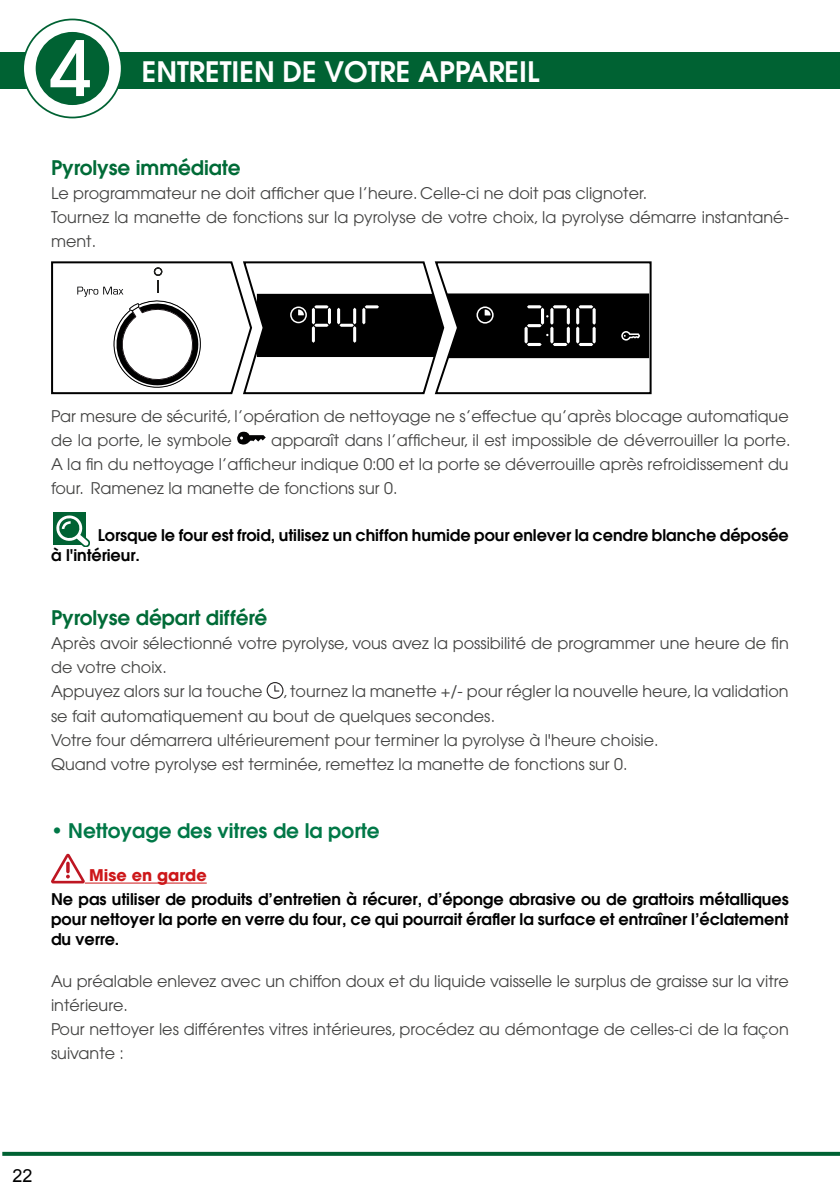
<style>
.page{position:relative;width:840px;height:1191px;background:#fff}
.page>*{position:absolute;margin:0;border:0;box-sizing:border-box;transform-origin:0 0}
.t1{font:500 75.6px "Avant Garde";color:#fff}
.t2{font:600 28px "Avant Garde";color:#fff}
.t3{font:600 20px "Avant Garde";letter-spacing:-.005em;color:#006b37}
.t4{font:600 20px "Avant Garde";color:#007847}
.t5{font:18px "Arial";color:#000}
.t6{font:16px/24px "Avant Garde";color:#424241}
.t7{font:600 16px/20px "Avant Garde";letter-spacing:-.005em;color:#000;text-align:justify}
.t8{font:700 16px "Avant Garde";color:#cd1719}
</style>
<div class="page">
<svg style="left:2px;top:1151px;width:837px;height:4px;background:#36835e"></svg>
<div style="left:0;top:52px;width:839px;height:37px;background:#006233"></div>
<div style="left:23px;top:19px;width:99px;height:98px;background:#fff;border-radius:50%"></div>
<div style="left:22px;top:19px;width:100px;height:99px;border:2px solid #006233;border-radius:50%"></div>
<div style="left:36px;top:32px;width:73px;height:73px;background:#006233;border-radius:50%"></div>
<hr style="left:839px;top:52px;width:1px;height:37px;background:#006233">
<svg style="left:51px;top:261px;width:601px;height:134px"></svg>
<svg style="left:266px;top:682px;width:17px;height:17px"></svg>
<hr style="left:85px;top:882px;width:122px;height:1px;background:#cd1719">
<svg style="left:51px;top:853px;width:34px;height:30px"></svg>
<svg style="left:66px;top:861px;width:4px;height:12px"></svg>
<svg style="left:237px;top:432px;width:28px;height:12px"></svg>
<div style="left:53px;top:512px;width:33px;height:32px;background:#006233"></div>
<svg style="left:55px;top:515px;width:34px;height:31px"></svg>
<h1 class="t1" style="left:50px;top:22px;width:44px">4</h1>
<h2 class="t2" style="left:142px;top:54px;width:399px">ENTRETIEN DE VOTRE APPAREIL</h2>
<p class="t3" style="left:51px;top:155px;width:191px">Pyrolyse immédiate</p>
<p class="t6" style="left:51px;top:181px;width:739px">Le programmateur ne doit afficher que l’heure. Celle-ci ne doit pas clignoter.<br>Tournez la manette de fonctions sur la pyrolyse de votre choix, la pyrolyse démarre instantané&shy;ment.</p>
<p class="t6" style="left:51px;top:404px;width:738px">Par mesure de sécurité, l’opération de nettoyage ne s’effectue qu’après blocage automatique de la porte, le symbole</p>
<p class="t6" style="left:51px;top:428px;width:740px;text-align:justify;text-indent:220px">apparaît dans l’afficheur, il est impossible de déverrouiller la porte.<br>A la fin du nettoyage l’afficheur indique 0:00 et la porte se déverrouille après refroidissement du four. Ramenez la manette de fonctions sur 0.</p>
<p class="t7" style="left:51px;top:524px;width:738px;text-indent:47px">Lorsque le four est froid, utilisez un chiffon humide pour enlever la cendre blanche déposée à l'intérieur.</p>
<p class="t3" style="left:51px;top:605px;width:218px">Pyrolyse départ différé</p>
<p class="t6" style="left:51px;top:631px;width:738px">Après avoir sélectionné votre pyrolyse, vous avez la possibilité de programmer une heure de fin de votre choix.<br>Appuyez alors sur la touche</p>
<p class="t6" style="left:51px;top:679px;width:738px;text-indent:232px">, tournez la manette +/- pour régler la nouvelle heure, la validation se fait automatiquement au bout de quelques secondes.<br>Votre four démarrera ultérieurement pour terminer la pyrolyse à l'heure choisie.<br>Quand votre pyrolyse est terminée, remettez la manette de fonctions sur 0.</p>
<p class="t4" style="left:51px;top:817px;width:330px">• Nettoyage des vitres de la porte</p>
<p class="t8" style="left:89px;top:865px;width:119px">Mise en garde</p>
<p class="t7" style="left:51px;top:889px;width:738px">Ne pas utiliser de produits d’entretien à récurer, d’éponge abrasive ou de grattoirs métalliques pour nettoyer la porte en verre du four, ce qui pourrait érafler la surface et entraîner l’éclatement du verre.</p>
<p class="t6" style="left:51px;top:969px;width:739px">Au préalable enlevez avec un chiffon doux et du liquide vaisselle le surplus de graisse sur la vitre intérieure.<br>Pour nettoyer les différentes vitres intérieures, procédez au démontage de celles-ci de la façon suivante :</p>
<p class="t5" style="left:12px;top:1164px;width:22px">22</p>
</div>
